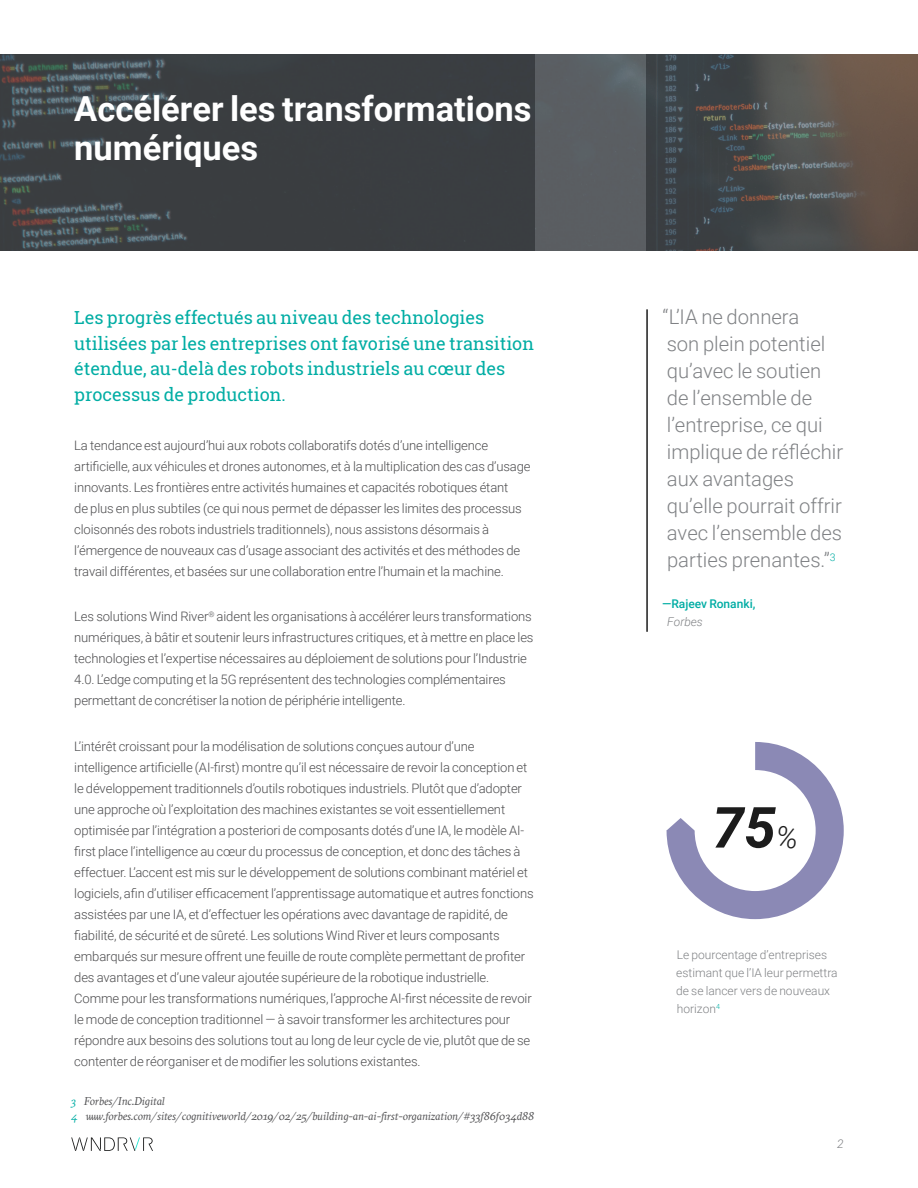
<style>
.page{position:relative;width:918px;height:1188px;background:#fff}
.page>*{position:absolute;margin:0;border:0;box-sizing:border-box;transform-origin:0 0}
.t1{font:italic 700 56.7px "Roboto";color:#1c1c1c}
.t2{font:700 34.5px/39px "Roboto";color:#fff}
.t3{font:300 20.25px/27px "Roboto";color:#808285}
.t4{font:18px/25.5px "Roboto Slab";color:#01ada4}
.t5{font:300 13.05px/21px "Roboto";letter-spacing:-.01em;color:#4d4d4f}
.t6{font:300 12px/18px "Roboto";color:#808285}
.t7{font:500 12px "Roboto";color:#01ada4}
.t8{font:italic 300 12px "Roboto";color:#808285}
.t9{font:italic 11.25px/15px "GT Sectra";letter-spacing:-.005em;color:#4d4d4f}
.s1{color:#01ada4}
.s2{font-weight:300;font-size:30.75px}
</style>
<div class="page">
<div style="left:535px;top:54px;width:111px;height:196px;background:#5a5e62"></div>
<svg style="left:646px;top:54px;width:272px;height:196px;background:#504d4b"></svg>
<svg style="left:0;top:54px;width:535px;height:196px;background:#3c4044"></svg>
<svg style="left:71px;top:1137px;width:82px;height:14px"></svg>
<svg style="left:667px;top:742px;width:177px;height:177px"></svg>
<div style="left:695px;top:770px;width:121px;height:121px;background:#fff;border-radius:50%"></div>
<hr style="left:646px;top:309px;width:2px;height:323px;background:#1c1c1c">
<h2 class="t2" style="left:74px;top:88px;width:459px">Accélérer les transformations numériques</h2>
<h3 class="t4" style="left:74px;top:305px;width:461px">Les progrès effectués au niveau des technologies utilisées par les entreprises ont favorisé une transition étendue, au-delà des robots industriels au cœur des processus de production.</h3>
<p class="t5" style="left:74px;top:434px;width:458px">La tendance est aujourd’hui aux robots collaboratifs dotés d’une intelligence artificielle, aux véhicules et drones autonomes, et à la multiplication des cas d’usage innovants. Les frontières entre activités humaines et capacités robotiques étant<br>de plus en plus subtiles (ce qui nous permet de dépasser les limites des processus cloisonnés des robots industriels traditionnels), nous assistons désormais à l’émergence de nouveaux cas d’usage associant des activités et des méthodes de travail différentes, et basées sur une collaboration entre l’humain et la machine.</p>
<p class="t5" style="left:74px;top:605px;width:461px">Les solutions Wind River<sup>®</sup> aident les organisations à accélérer leurs transformations numériques, à bâtir et soutenir leurs infrastructures critiques, et à mettre en place les technologies et l’expertise nécessaires au déploiement de solutions pour l’Industrie 4.0. L’edge computing et la 5G représentent des technologies complémentaires permettant de concrétiser la notion de périphérie intelligente.</p>
<p class="t5" style="left:74px;top:736px;width:461px">L’intérêt croissant pour la modélisation de solutions conçues autour d’une intelligence artificielle (AI-first) montre qu’il est nécessaire de revoir la conception et le développement traditionnels d’outils robotiques industriels. Plutôt que d’adopter une approche où l’exploitation des machines existantes se voit essentiellement optimisée par l’intégration a posteriori de composants dotés d’une IA, le modèle AI&shy;first place l’intelligence au cœur du processus de conception, et donc des tâches à effectuer. L’accent est mis sur le développement de solutions combinant matériel et logiciels, afin d’utiliser efficacement l’apprentissage automatique et autres fonctions assistées par une IA, et d’effectuer les opérations avec davantage de rapidité, de fiabilité, de sécurité et de sûreté. Les solutions Wind River et leurs composants embarqués sur mesure offrent une feuille de route complète permettant de profiter des avantages et d’une valeur ajoutée supérieure de la robotique industrielle.<br>Comme pour les transformations numériques, l’approche AI-first nécessite de revoir le mode de conception traditionnel — à savoir transformer les architectures pour répondre aux besoins des solutions tout au long de leur cycle de vie, plutôt que de se contenter de réorganiser et de modifier les solutions existantes.</p>
<p class="t9" style="left:71px;top:1093px;width:464px"><span class="s1">3</span> Forbes/Inc.Digital<br><span class="s1">4</span> www.forbes.com/sites/cognitiveworld/2019/02/25/building-an-ai-first-organization/#33f86f034d88</p>
<h3 class="t3" style="left:663px;top:303px;width:182px">“L’IA ne donnera<br>son plein potentiel qu’avec le soutien de l’ensemble de l’entreprise, ce qui implique de réfléchir aux avantages qu’elle pourrait offrir avec l’ensemble des parties prenantes.”<sup>3</sup></h3>
<p class="t7" style="left:662px;top:595px;width:95px">—Rajeev Ronanki,</p>
<p class="t8" style="left:667px;top:613px;width:37px">Forbes</p>
<h1 class="t1" style="left:712px;top:788px;width:87px">75<span class="s2">%</span></h1>
<p class="t6" style="left:676px;top:945px;width:163px">Le pourcentage d’entreprises estimant que l’IA leur permettra de se lancer vers de nouveaux horizon<sup>4</sup></p>
<p class="t8" style="left:837px;top:1135px;width:8px">2</p>
</div>
